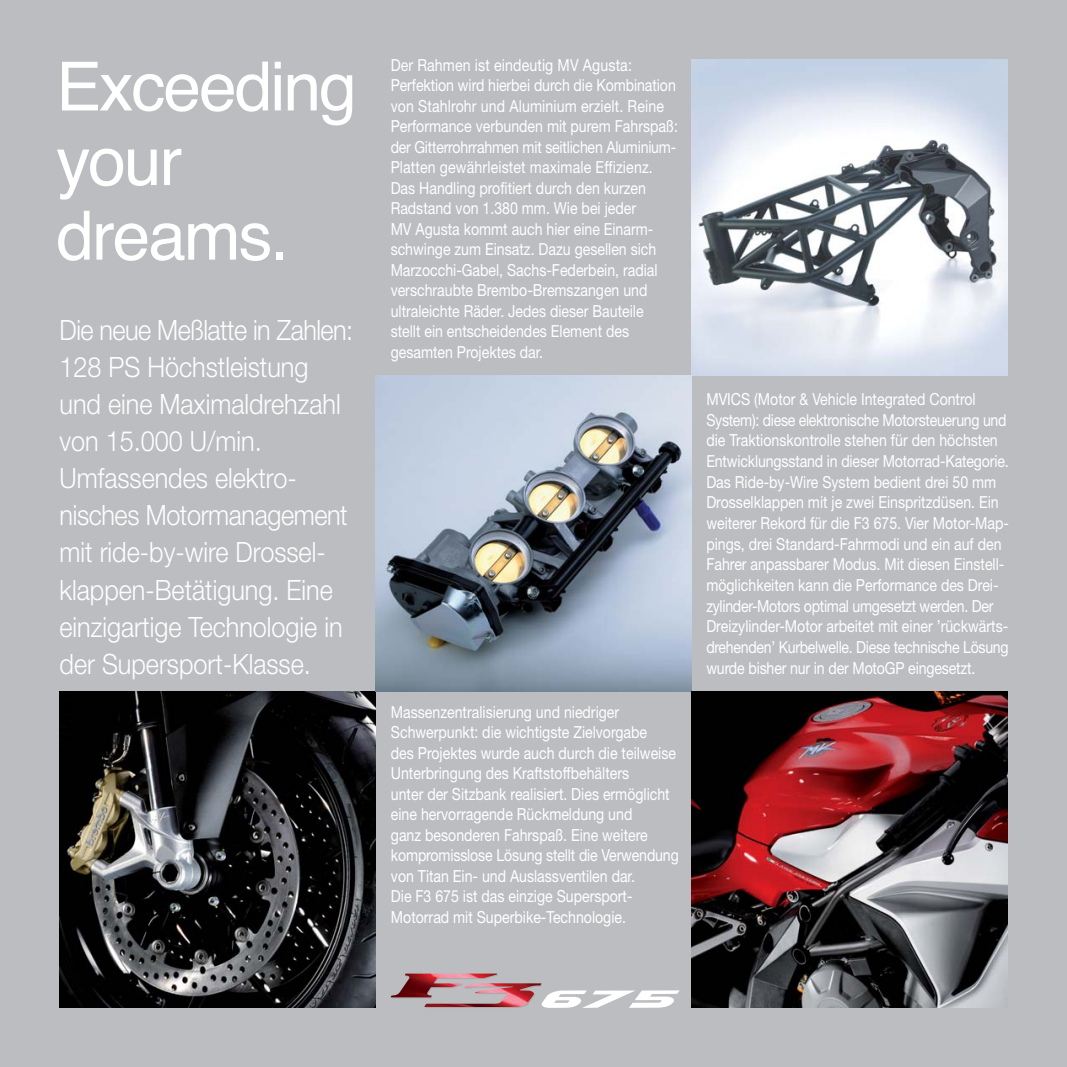
<style>
.page{position:relative;width:1067px;height:1067px;background:#bbbdc0}
.page>*{position:absolute;margin:0;border:0;box-sizing:border-box;transform-origin:0 0}
.t1{font:67.9px/74.5px "Helvetica";letter-spacing:-.03em;color:#fff}
.t2{font:300 28px/37.1px "Helvetica Neue";color:#fff;scale:.9 1}
.t3{font:16.62px/20.5px "Helvetica Neue";color:#fff;scale:.85 1}
</style>
<div class="page">
<img style="left:691px;top:60px;width:316px;height:315px">
<img style="left:60px;top:691px;width:315px;height:316px">
<img style="left:375px;top:375px;width:316px;height:316px">
<img style="left:691px;top:691px;width:316px;height:316px">
<img style="left:405px;top:973px;width:92px;height:1px">
<svg style="left:391px;top:974px;width:288px;height:34px"></svg>
<h1 class="t1" style="left:56px;top:56px;width:302px">Exceeding your dreams.</h1>
<p class="t2" style="left:60px;top:314px;width:328px">Die neue Meßlatte in Zahlen:<br>128 PS Höchstleistung und eine Maximaldrehzahl von 15.000 U/min.<br>Umfassendes elektro&shy;nisches Motormanagement mit ride-by-wire Drossel&shy;klappen-Betätigung. Eine einzigartige Technologie in der Supersport-Klasse.</p>
<p class="t3" style="left:391px;top:56px;width:339px">Der Rahmen ist eindeutig MV Agusta:<br>Perfektion wird hierbei durch die Kombination von Stahlrohr und Aluminium erzielt. Reine Performance verbunden mit purem Fahrspaß: der Gitterrohrrahmen mit seitlichen Aluminium-Platten gewährleistet maximale Effizienz.<br>Das Handling profitiert durch den kurzen Radstand von 1.380 mm. Wie bei jeder<br>MV Agusta kommt auch hier eine Einarm&shy;schwinge zum Einsatz. Dazu gesellen sich Marzocchi-Gabel, Sachs-Federbein, radial verschraubte Brembo-Bremszangen und ultraleichte Räder. Jedes dieser Bauteile<br>stellt ein entscheidendes Element des gesamten Projektes dar.</p>
<p class="t3" style="left:391px;top:703px;width:340px">Massenzentralisierung und niedriger Schwerpunkt: die wichtigste Zielvorgabe<br>des Projektes wurde auch durch die teilweise Unterbringung des Kraftstoffbehälters<br>unter der Sitzbank realisiert. Dies ermöglicht eine hervorragende Rückmeldung und<br>ganz besonderen Fahrspaß. Eine weitere kompromisslose Lösung stellt die Verwendung von Titan Ein- und Auslassventilen dar.<br>Die F3 675 ist das einzige Supersport-Motorrad mit Superbike-Technologie.</p>
<p class="t3" style="left:706px;top:390px;width:357px">MVICS (Motor &amp; Vehicle Integrated Control System): diese elektronische Motorsteuerung und die Traktionskontrolle stehen für den höchsten Entwicklungsstand in dieser Motorrad-Kategorie.<br>Das Ride-by-Wire System bedient drei 50 mm Drosselklappen mit je zwei Einspritzdüsen. Ein weiterer Rekord für die F3 675. Vier Motor-Map&shy;pings, drei Standard-Fahrmodi und ein auf den Fahrer anpassbarer Modus. Mit diesen Einstell&shy;möglichkeiten kann die Performance des Drei&shy;zylinder-Motors optimal umgesetzt werden. Der Dreizylinder-Motor arbeitet mit einer ’rückwärts&shy;drehenden’ Kurbelwelle. Diese technische Lösung wurde bisher nur in der MotoGP eingesetzt.</p>
</div>
